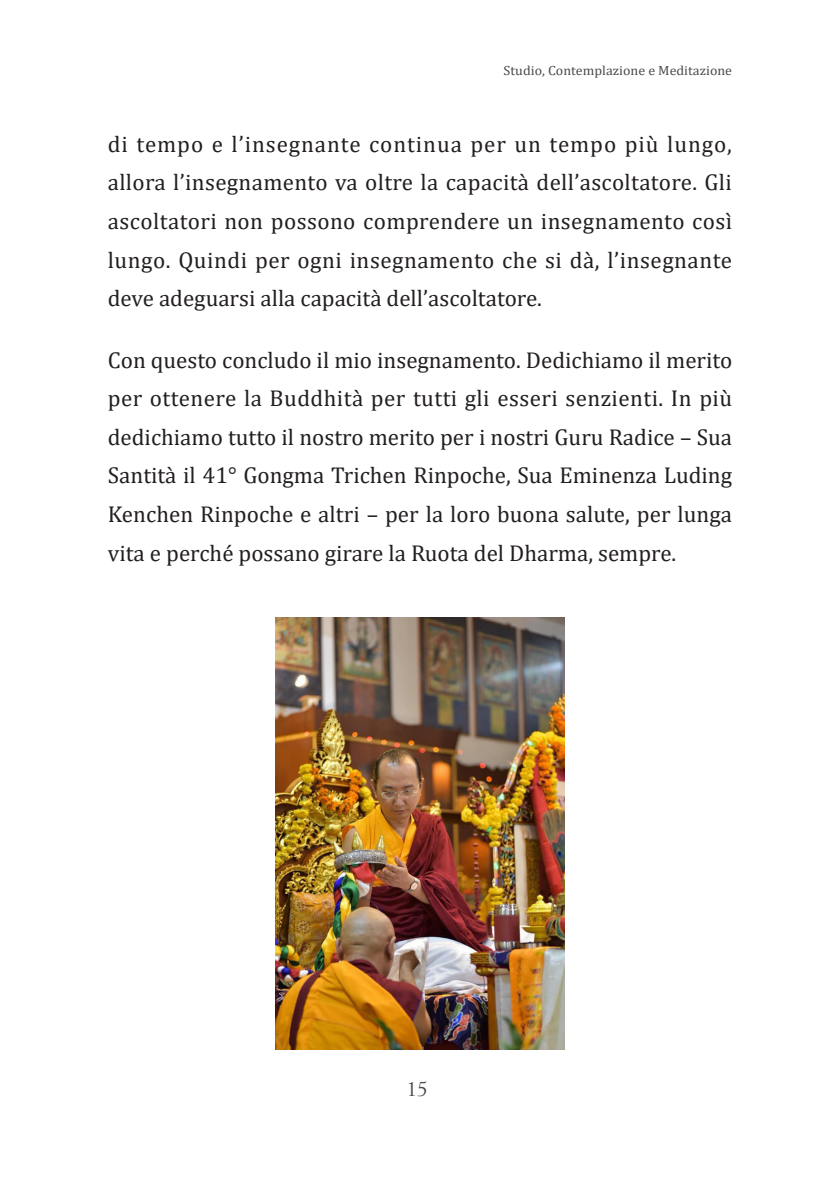
<style>
.page{position:relative;width:840px;height:1191px;background:#fff}
.page>*{position:absolute;margin:0;border:0;box-sizing:border-box;transform-origin:0 0}
.英文{font:23px/38.6px "Cambria";color:#231f20;text-align:justify}
.t1{font:20.8px "Goudy Old Style T";color:#4b4c4d;scale:1.05 1}
.t2{font:13.4px "Cambria";color:#4b4c4d;scale:1.05 1}
</style>
<div class="page">
<img style="left:276px;top:617px;width:288px;height:432px">
<p class="t2" style="left:503px;top:62px;width:219px">Studio, Contemplazione e Meditazione</p>
<p class="英文" style="left:108px;top:125px;width:625px">di tempo e l’insegnante continua per un tempo più lungo, allora l’insegnamento va oltre la capacità dell’ascoltatore. Gli ascoltatori non possono comprendere un insegnamento così lungo. Quindi per ogni insegnamento che si dà, l’insegnante deve adeguarsi alla capacità dell’ascoltatore.</p>
<p class="英文" style="left:108px;top:340px;width:625px">Con questo concludo il mio insegnamento. Dedichiamo il merito per ottenere la Buddhità per tutti gli esseri senzienti. In più dedichiamo tutto il nostro merito per i nostri Guru Radice – Sua Santità il 41° Gongma Trichen Rinpoche, Sua Eminenza Luding Kenchen Rinpoche e altri – per la loro buona salute, per lunga vita e perché possano girare la Ruota del Dharma, sempre.</p>
<p class="t1" style="left:406px;top:1077px;width:22px">15</p>
</div>
